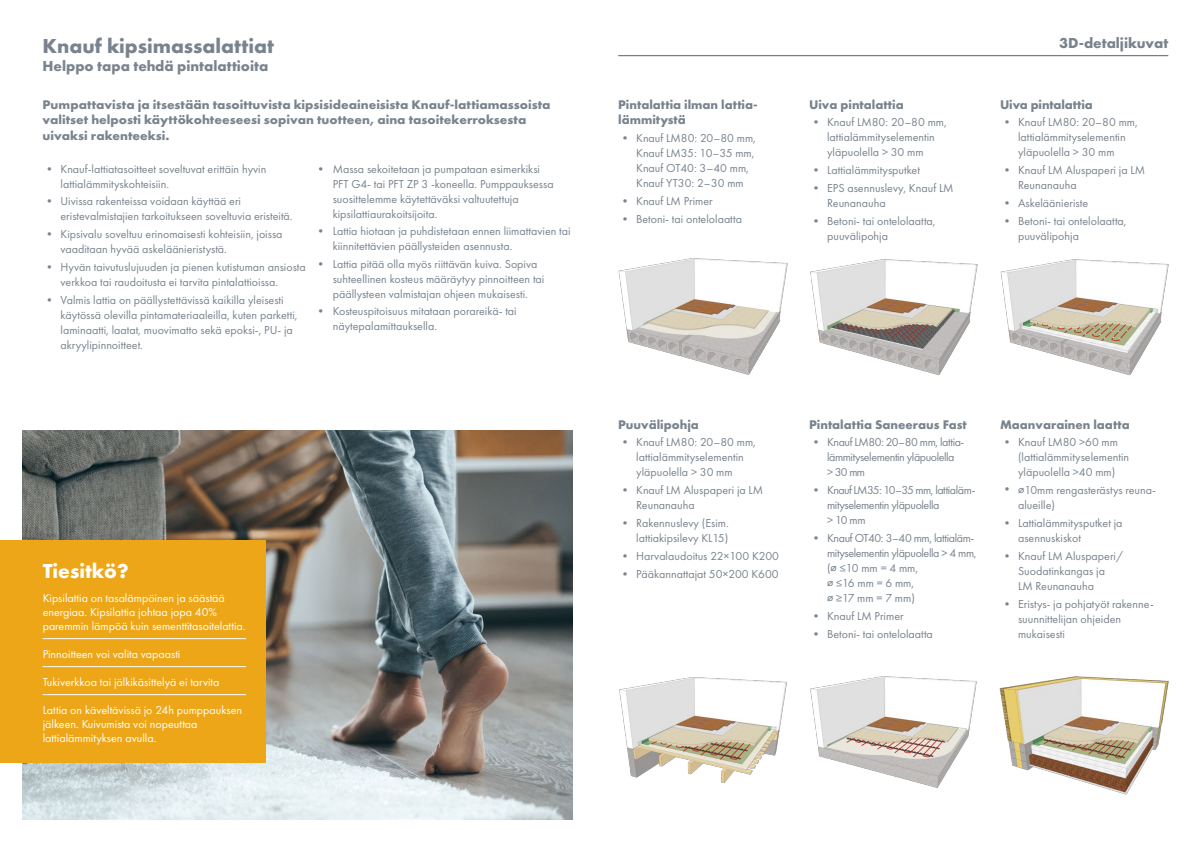
<style>
.page{position:relative;width:1191px;height:842px;background:#fff}
.page>*{position:absolute;margin:0;border:0;box-sizing:border-box;transform-origin:0 0}
.t1{font:700 21px "Futura PT";color:#79838e}
.t2{font:700 21px "Futura PT";color:#fff}
.t3{font:700 15px "Futura PT";color:#79838e}
.t4{font:700 13px/15.6px "Futura PT";color:#79838e;scale:1.04 1}
.t5{font:700 13px/15.6px "Futura PT";color:#79838e}
.t6{font:12px/15px "Futura PT";color:#79838e}
.t7{font:12px/14px "Futura PT";color:#fff}
.t8{font:12px/15px "Futura PT";letter-spacing:-.035em;color:#79838e}
</style>
<div class="page">
<img style="left:23px;top:431px;width:550px;height:388px">
<div style="left:0;top:541px;width:266px;height:222px;background:#eda618"></div>
<hr style="left:43px;top:638px;width:203px;height:1px;background:#fff">
<hr style="left:43px;top:666px;width:203px;height:1px;background:#fff">
<hr style="left:43px;top:694px;width:203px;height:1px;background:#fff">
<hr style="left:618px;top:55px;width:550px;height:1px;background:#54616c">
<img style="left:618px;top:258px;width:170px;height:117px">
<img style="left:1000px;top:259px;width:169px;height:117px">
<img style="left:619px;top:677px;width:168px;height:106px">
<img style="left:810px;top:259px;width:168px;height:117px">
<img style="left:810px;top:676px;width:167px;height:112px">
<img style="left:999px;top:676px;width:170px;height:119px">
<h1 class="t1" style="left:43px;top:32px;width:233px">Knauf kipsimassalattiat</h1>
<p class="t3" style="left:43px;top:56px;width:227px">Helppo tapa tehdä pintalattioita</p>
<p class="t4" style="left:43px;top:96px;width:490px">Pumpattavista ja itsestään tasoittuvista kipsisideaineisista Knauf-lattiamassoista valitset helposti käyttökohteeseesi sopivan tuotteen, aina tasoitekerroksesta uivaksi rakenteeksi.</p>
<p class="t6" style="left:61px;top:161px;width:207px;text-indent:-17px">• Knauf-lattiatasoitteet soveltuvat erittäin hyvin lattialämmityskohteisiin.</p>
<p class="t6" style="left:61px;top:194px;width:234px;text-indent:-17px">• Uivissa rakenteissa voidaan käyttää eri eristevalmistajien tarkoitukseen soveltuvia eristeitä.</p>
<p class="t6" style="left:61px;top:227px;width:223px;text-indent:-17px">• Kipsivalu soveltuu erinomaisesti kohteisiin, joissa vaaditaan hyvää askeläänieristystä.</p>
<p class="t6" style="left:61px;top:260px;width:247px;text-indent:-17px">• Hyvän taivutuslujuuden ja pienen kutistuman ansiosta verkkoa tai raudoitusta ei tarvita pintalattioissa.</p>
<p class="t6" style="left:61px;top:292px;width:238px;text-indent:-17px">• Valmis lattia on päällystettävissä kaikilla yleisesti käytössä olevilla pintamateriaaleilla, kuten parketti, laminaatti, laatat, muovimatto sekä epoksi-, PU- ja akryylipinnoitteet.</p>
<p class="t6" style="left:333px;top:161px;width:222px;text-indent:-18px">• Massa sekoitetaan ja pumpataan esimerkiksi PFT G4- tai PFT ZP 3 -koneella. Pumppauksessa suosittelemme käytettäväksi valtuutettuja kipsilattiaurakoitsijoita.</p>
<p class="t6" style="left:333px;top:224px;width:239px;text-indent:-18px">• Lattia hiotaan ja puhdistetaan ennen liimattavien tai kiinnitettävien päällysteiden asennusta.</p>
<p class="t6" style="left:333px;top:256px;width:213px;text-indent:-18px">• Lattia pitää olla myös riittävän kuiva. Sopiva suhteellinen kosteus määräytyy pinnoitteen tai päällysteen valmistajan ohjeen mukaisesti.</p>
<p class="t6" style="left:333px;top:303px;width:185px;text-indent:-18px">• Kosteuspitoisuus mitataan porareikä- tai näytepalamittauksella.</p>
<h1 class="t2" style="left:43px;top:557px;width:87px">Tiesitkö?</h1>
<p class="t7" style="left:43px;top:591px;width:204px">Kipsilattia on tasalämpöinen ja säästää energiaa. Kipsilattia johtaa jopa 40% paremmin lämpöä kuin sementtitasoitelattia.</p>
<p class="t7" style="left:43px;top:647px;width:139px">Pinnoitteen voi valita vapaasti</p>
<p class="t7" style="left:43px;top:675px;width:178px">Tukiverkkoa tai jälkikäsittelyä ei tarvita</p>
<p class="t7" style="left:43px;top:703px;width:201px">Lattia on käveltävissä jo 24h pumppauksen jälkeen. Kuivumista voi nopeuttaa lattialämmityksen avulla.</p>
<p class="t5" style="left:618px;top:96px;width:141px">Pintalattia ilman lattia&shy;lämmitystä</p>
<p class="t6" style="left:636px;top:130px;width:121px;text-indent:-17px">• Knauf LM80: 20–80 mm,<br>Knauf LM35: 10–35 mm,<br>Knauf OT40: 3–40 mm,<br>Knauf YT30: 2–30 mm</p>
<p class="t6" style="left:619px;top:193px;width:95px">• Knauf LM Primer</p>
<p class="t6" style="left:619px;top:211px;width:124px">• Betoni- tai ontelolaatta</p>
<p class="t5" style="left:809px;top:96px;width:96px">Uiva pintalattia</p>
<p class="t6" style="left:810px;top:115px;width:138px;text-align:center">• Knauf LM80: 20–80 mm, lattialämmityselementin yläpuolella &gt; 30 mm</p>
<p class="t6" style="left:810px;top:163px;width:111px">• Lattialämmitysputket</p>
<p class="t6" style="left:827px;top:181px;width:128px;text-indent:-17px">• EPS asennuslevy, Knauf LM<br>Reunanauha</p>
<p class="t6" style="left:827px;top:213px;width:110px;text-indent:-17px">• Betoni- tai ontelolaatta, puuvälipohja</p>
<p class="t3" style="left:1059px;top:34px;width:110px">3D-detaljikuvat</p>
<p class="t5" style="left:1000px;top:96px;width:94px">Uiva pintalattia</p>
<p class="t6" style="left:1001px;top:115px;width:138px;text-align:center">• Knauf LM80: 20–80 mm, lattialämmityselementin yläpuolella &gt; 30 mm</p>
<p class="t6" style="left:1018px;top:163px;width:129px;text-indent:-17px">• Knauf LM Aluspaperi ja LM<br>Reunanauha</p>
<p class="t6" style="left:1001px;top:196px;width:89px">• Askeläänieriste</p>
<p class="t6" style="left:1018px;top:213px;width:110px;text-indent:-17px">• Betoni- tai ontelolaatta, puuvälipohja</p>
<p class="t5" style="left:618px;top:416px;width:82px">Puuvälipohja</p>
<p class="t6" style="left:619px;top:435px;width:138px;text-align:center">• Knauf LM80: 20–80 mm, lattialämmityselementin yläpuolella &gt; 30 mm</p>
<p class="t6" style="left:636px;top:483px;width:129px;text-indent:-17px">• Knauf LM Aluspaperi ja LM<br>Reunanauha</p>
<p class="t6" style="left:619px;top:515px;width:111px;text-align:right">• Rakennuslevy (Esim. lattiakipsilevy KL15)</p>
<p class="t6" style="left:619px;top:548px;width:161px">• Harvalaudoitus 22×100 K200</p>
<p class="t6" style="left:619px;top:566px;width:161px">• Pääkannattajat 50×200 K600</p>
<p class="t5" style="left:809px;top:416px;width:159px">Pintalattia Saneeraus Fast</p>
<p class="t8" style="left:827px;top:435px;width:138px;text-indent:-17px">• Knauf LM80: 20–80 mm, lattia&shy;lämmityselementin yläpuolella &gt; 30 mm</p>
<p class="t8" style="left:827px;top:483px;width:150px;text-indent:-17px">• Knauf LM35: 10–35 mm, lattialäm&shy;mityselementin yläpuolella<br>&gt; 10 mm</p>
<p class="t8" style="left:827px;top:530px;width:151px;text-indent:-17px">• Knauf OT40: 3–40 mm, lattialäm&shy;mityselementin yläpuolella &gt; 4 mm, (ø ≤10 mm = 4 mm,<br>ø ≤16 mm = 6 mm,<br>ø ≥17 mm = 7 mm)</p>
<p class="t6" style="left:810px;top:608px;width:95px">• Knauf LM Primer</p>
<p class="t6" style="left:810px;top:626px;width:124px">• Betoni- tai ontelolaatta</p>
<p class="t5" style="left:1000px;top:416px;width:131px">Maanvarainen laatta</p>
<p class="t6" style="left:1018px;top:435px;width:113px;text-indent:-17px">• Knauf LM80 &gt;60 mm (lattialämmityselementin yläpuolella &gt;40 mm)</p>
<p class="t6" style="left:1018px;top:483px;width:139px;text-indent:-17px">• ø10mm rengasterästys reuna&shy;alueille)</p>
<p class="t6" style="left:1018px;top:515px;width:106px;text-indent:-17px">• Lattialämmitysputket ja asennuskiskot</p>
<p class="t6" style="left:1018px;top:548px;width:107px;text-indent:-17px">• Knauf LM Aluspaperi/<br>Suodatinkangas ja<br>LM Reunanauha</p>
<p class="t6" style="left:1018px;top:596px;width:137px;text-indent:-17px">• Eristys- ja pohjatyöt rakenne&shy;suunnittelijan ohjeiden mukaisesti</p>
</div>
